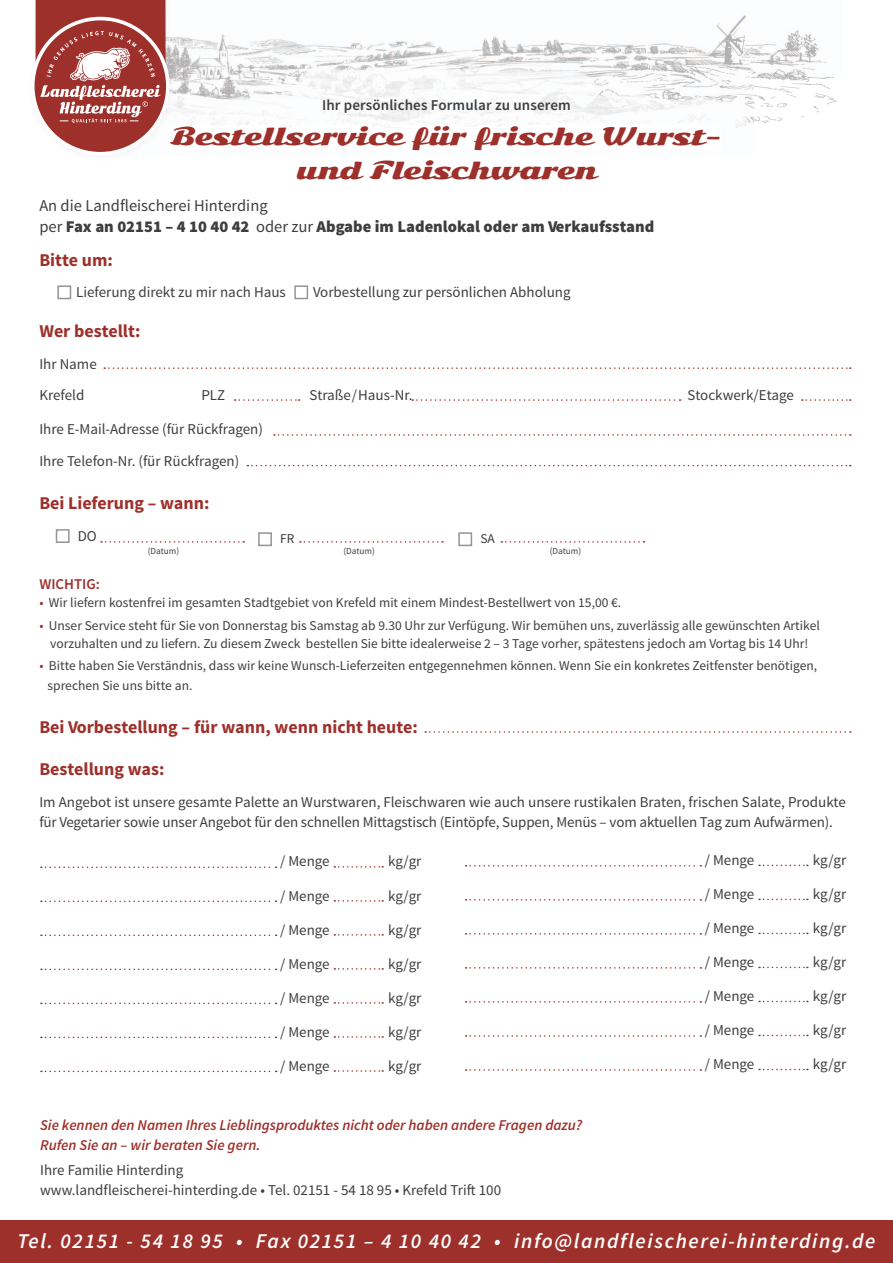
<style>
.page{position:relative;width:893px;height:1263px;background:#fff}
.page>*{position:absolute;margin:0;border:0;box-sizing:border-box;transform-origin:0 0}
.t1{font:24px/34.5px "Sonsie One";letter-spacing:-.01em;color:#9e302b;text-align:center}
.t2{font:italic 600 21px "Source Sans Pro";letter-spacing:.08em;color:#fff}
.t3{font:700 18px "Source Sans Pro";color:#9e302b}
.t4{font:900 16.5px/21px "Source Sans Pro";color:#3e3e3f}
.t5{font:15px/19.5px "Source Sans Pro";color:#3e3e3f}
.t6{font:italic 600 15px/19.5px "Source Sans Pro";color:#9e302b}
.t7{font:600 15px "Source Sans Pro";letter-spacing:.01em;color:#3e3e3f}
.t8{font:600 15px "Source Sans Pro";color:#9e302b}
.t9{font:13.5px/18px "Source Sans Pro";color:#3e3e3f;text-align:center}
.t10{font:9.15px "Source Sans Pro";color:#3e3e3f}
.s1{font-weight:400}
.s2{color:#9e302b}
</style>
<div class="page">
<img style="left:177px;top:34px;width:460px;height:31px">
<img style="left:637px;top:15px;width:197px;height:63px">
<img style="left:753px;top:78px;width:84px;height:45px">
<div style="left:0;top:1220px;width:893px;height:43px;background:#9e302b"></div>
<img style="left:177px;top:65px;width:576px;height:63px">
<img style="left:177px;top:126px;width:545px;height:12px">
<div style="left:56px;top:529px;width:14px;height:14px;border:2px solid #939598"></div>
<div style="left:258px;top:532px;width:14px;height:14px;border:2px solid #939598"></div>
<div style="left:458px;top:532px;width:14px;height:14px;border:2px solid #939598"></div>
<svg style="left:101px;top:541px;width:143px;height:2px"></svg>
<svg style="left:425px;top:731px;width:426px;height:2px"></svg>
<svg style="left:334px;top:866px;width:49px;height:1px"></svg>
<svg style="left:759px;top:865px;width:49px;height:1px"></svg>
<svg style="left:41px;top:866px;width:236px;height:2px"></svg>
<svg style="left:466px;top:865px;width:235px;height:1px"></svg>
<svg style="left:334px;top:900px;width:49px;height:2px"></svg>
<svg style="left:759px;top:899px;width:49px;height:1px"></svg>
<svg style="left:41px;top:900px;width:236px;height:2px"></svg>
<svg style="left:466px;top:899px;width:235px;height:1px"></svg>
<svg style="left:334px;top:934px;width:49px;height:2px"></svg>
<svg style="left:759px;top:933px;width:49px;height:1px"></svg>
<svg style="left:41px;top:934px;width:236px;height:2px"></svg>
<svg style="left:466px;top:933px;width:235px;height:1px"></svg>
<svg style="left:334px;top:968px;width:49px;height:2px"></svg>
<svg style="left:759px;top:967px;width:49px;height:1px"></svg>
<svg style="left:41px;top:968px;width:236px;height:2px"></svg>
<svg style="left:466px;top:967px;width:235px;height:2px"></svg>
<svg style="left:334px;top:1002px;width:49px;height:2px"></svg>
<svg style="left:759px;top:1001px;width:49px;height:1px"></svg>
<svg style="left:41px;top:1002px;width:236px;height:2px"></svg>
<svg style="left:466px;top:1001px;width:235px;height:2px"></svg>
<svg style="left:334px;top:1036px;width:49px;height:2px"></svg>
<svg style="left:759px;top:1035px;width:49px;height:1px"></svg>
<svg style="left:41px;top:1037px;width:236px;height:1px"></svg>
<svg style="left:466px;top:1035px;width:235px;height:2px"></svg>
<svg style="left:334px;top:1070px;width:49px;height:2px"></svg>
<svg style="left:759px;top:1069px;width:49px;height:1px"></svg>
<svg style="left:41px;top:1071px;width:236px;height:1px"></svg>
<svg style="left:466px;top:1069px;width:235px;height:2px"></svg>
<svg style="left:300px;top:541px;width:143px;height:2px"></svg>
<svg style="left:501px;top:541px;width:143px;height:2px"></svg>
<svg style="left:104px;top:367px;width:747px;height:2px"></svg>
<svg style="left:274px;top:434px;width:577px;height:2px"></svg>
<svg style="left:247px;top:465px;width:604px;height:1px"></svg>
<svg style="left:235px;top:399px;width:65px;height:2px"></svg>
<svg style="left:412px;top:399px;width:269px;height:2px"></svg>
<svg style="left:802px;top:399px;width:49px;height:2px"></svg>
<div style="left:57px;top:285px;width:14px;height:14px;border:2px solid #939598"></div>
<div style="left:294px;top:285px;width:14px;height:14px;border:2px solid #939598"></div>
<img style="left:166px;top:36px;width:11px;height:29px">
<img style="left:142px;top:65px;width:35px;height:78px">
<img style="left:170px;top:126px;width:7px;height:19px">
<div style="left:36px;top:0;width:130px;height:92px;background:#9e302b"></div>
<div style="left:31px;top:17px;width:139px;height:139px;background:#fff;border-radius:50%"></div>
<div style="left:35px;top:20px;width:131px;height:132px;background:#9e302b;border-radius:50%"></div>
<svg style="left:40px;top:31px;width:121px;height:92px"></svg>
<p class="t7" style="left:322px;top:96px;width:250px">Ihr persönliches Formular zu unserem</p>
<h1 class="t1" style="left:171px;top:119px;width:552px">Bestellservice für frische Wurst&shy;und Fleischwaren</h1>
<p class="t4" style="left:39px;top:196px;width:616px"><span class="s1">An die Landfleischerei Hinterding<br>per</span> Fax an 02151 – 4 10 40 42 <span class="s1">oder zur</span> Abgabe im Ladenlokal oder am Verkaufsstand</p>
<p class="t3" style="left:39px;top:248px;width:75px">Bitte um:</p>
<p class="t5" style="left:76px;top:283px;width:211px">Lieferung direkt zu mir nach Haus</p>
<p class="t5" style="left:313px;top:283px;width:259px">Vorbestellung zur persönlichen Abholung</p>
<p class="t3" style="left:39px;top:320px;width:103px">Wer bestellt:</p>
<p class="t5" style="left:39px;top:348px;width:59px;line-height:31.5px">Ihr Name<br>Krefeld</p>
<p class="t5" style="left:201px;top:386px;width:25px">PLZ</p>
<p class="t5" style="left:309px;top:386px;width:105px">Straße/Haus-Nr.</p>
<p class="t5" style="left:687px;top:386px;width:108px">Stockwerk/Etage</p>
<p class="t5" style="left:39px;top:414px;width:225px;line-height:31.5px">Ihre E-Mail-Adresse (für Rückfragen)<br>Ihre Telefon-Nr. (für Rückfragen)</p>
<p class="t3" style="left:39px;top:492px;width:172px">Bei Lieferung – wann:</p>
<p class="t5" style="left:78px;top:526px;width:21px">DO</p>
<p class="t9" style="left:280px;top:530px;width:16px">FR</p>
<p class="t9" style="left:480px;top:530px;width:16px">SA</p>
<p class="t10" style="left:148px;top:545px;width:33px">(Datum)</p>
<p class="t10" style="left:343px;top:545px;width:33px">(Datum)</p>
<p class="t10" style="left:550px;top:545px;width:33px">(Datum)</p>
<p class="t8" style="left:39px;top:575px;width:62px">WICHTIG:</p>
<p class="t9" style="left:39px;top:594px;width:583px"><span class="s2">•</span> Wir liefern kostenfrei im gesamten Stadtgebiet von Krefeld mit einem Mindest-Bestellwert von 15,00 €.</p>
<p class="t9" style="left:39px;top:617px;width:782px"><span class="s2">•</span> Unser Service steht für Sie von Donnerstag bis Samstag ab 9.30 Uhr zur Verfügung. Wir bemühen uns, zuverlässig alle gewünschten Artikel vorzuhalten und zu liefern. Zu diesem Zweck bestellen Sie bitte idealerweise 2 – 3 Tage vorher, spätestens jedoch am Vortag bis 14 Uhr!</p>
<p class="t9" style="left:48px;top:656px;width:771px;line-height:19.5px;text-align:left;text-indent:-8px"><span class="s2">•</span> Bitte haben Sie Verständnis, dass wir keine Wunsch-Lieferzeiten entgegennehmen können. Wenn Sie ein konkretes Zeitfenster benötigen, sprechen Sie uns bitte an.</p>
<p class="t3" style="left:39px;top:715px;width:380px">Bei Vorbestellung – für wann, wenn nicht heute:</p>
<p class="t3" style="left:39px;top:758px;width:127px">Bestellung was:</p>
<p class="t5" style="left:39px;top:792px;width:808px">Im Angebot ist unsere gesamte Palette an Wurstwaren, Fleischwaren wie auch unsere rustikalen Braten, frischen Salate, Produkte für Vegetarier sowie unser Angebot für den schnellen Mittagstisch (Eintöpfe, Suppen, Menüs – vom aktuellen Tag zum Aufwärmen).</p>
<p class="t5" style="left:280px;top:852px;width:51px">/ Menge</p>
<p class="t5" style="left:388px;top:852px;width:35px">kg/gr</p>
<p class="t5" style="left:705px;top:850px;width:51px">/ Menge</p>
<p class="t5" style="left:813px;top:850px;width:35px">kg/gr</p>
<p class="t5" style="left:280px;top:886px;width:51px">/ Menge</p>
<p class="t5" style="left:388px;top:886px;width:35px">kg/gr</p>
<p class="t5" style="left:705px;top:884px;width:51px">/ Menge</p>
<p class="t5" style="left:813px;top:884px;width:35px">kg/gr</p>
<p class="t5" style="left:280px;top:920px;width:51px">/ Menge</p>
<p class="t5" style="left:388px;top:920px;width:35px">kg/gr</p>
<p class="t5" style="left:705px;top:918px;width:51px">/ Menge</p>
<p class="t5" style="left:813px;top:918px;width:35px">kg/gr</p>
<p class="t5" style="left:280px;top:954px;width:51px">/ Menge</p>
<p class="t5" style="left:388px;top:954px;width:35px">kg/gr</p>
<p class="t5" style="left:705px;top:952px;width:51px">/ Menge</p>
<p class="t5" style="left:813px;top:952px;width:35px">kg/gr</p>
<p class="t5" style="left:280px;top:988px;width:51px">/ Menge</p>
<p class="t5" style="left:388px;top:988px;width:35px">kg/gr</p>
<p class="t5" style="left:705px;top:987px;width:51px">/ Menge</p>
<p class="t5" style="left:813px;top:987px;width:35px">kg/gr</p>
<p class="t5" style="left:280px;top:1022px;width:51px">/ Menge</p>
<p class="t5" style="left:388px;top:1022px;width:35px">kg/gr</p>
<p class="t5" style="left:705px;top:1021px;width:51px">/ Menge</p>
<p class="t5" style="left:813px;top:1021px;width:35px">kg/gr</p>
<p class="t5" style="left:280px;top:1056px;width:51px">/ Menge</p>
<p class="t5" style="left:388px;top:1056px;width:35px">kg/gr</p>
<p class="t5" style="left:705px;top:1055px;width:51px">/ Menge</p>
<p class="t5" style="left:813px;top:1055px;width:35px">kg/gr</p>
<p class="t6" style="left:40px;top:1115px;width:543px">Sie kennen den Namen Ihres Lieblingsproduktes nicht oder haben andere Fragen dazu?<br>Rufen Sie an – wir beraten Sie gern.</p>
<p class="t5" style="left:40px;top:1161px;width:462px">Ihre Familie Hinterding<br>www.landfleischerei-hinterding.de • Tel. 02151 - 54 18 95 • Krefeld Trift 100</p>
<h2 class="t2" style="left:17px;top:1228px;width:859px">Tel. 02151 - 54 18 95 • Fax 02151 – 4 10 40 42 • info@landfleischerei-hinterding.de</h2>
</div>
